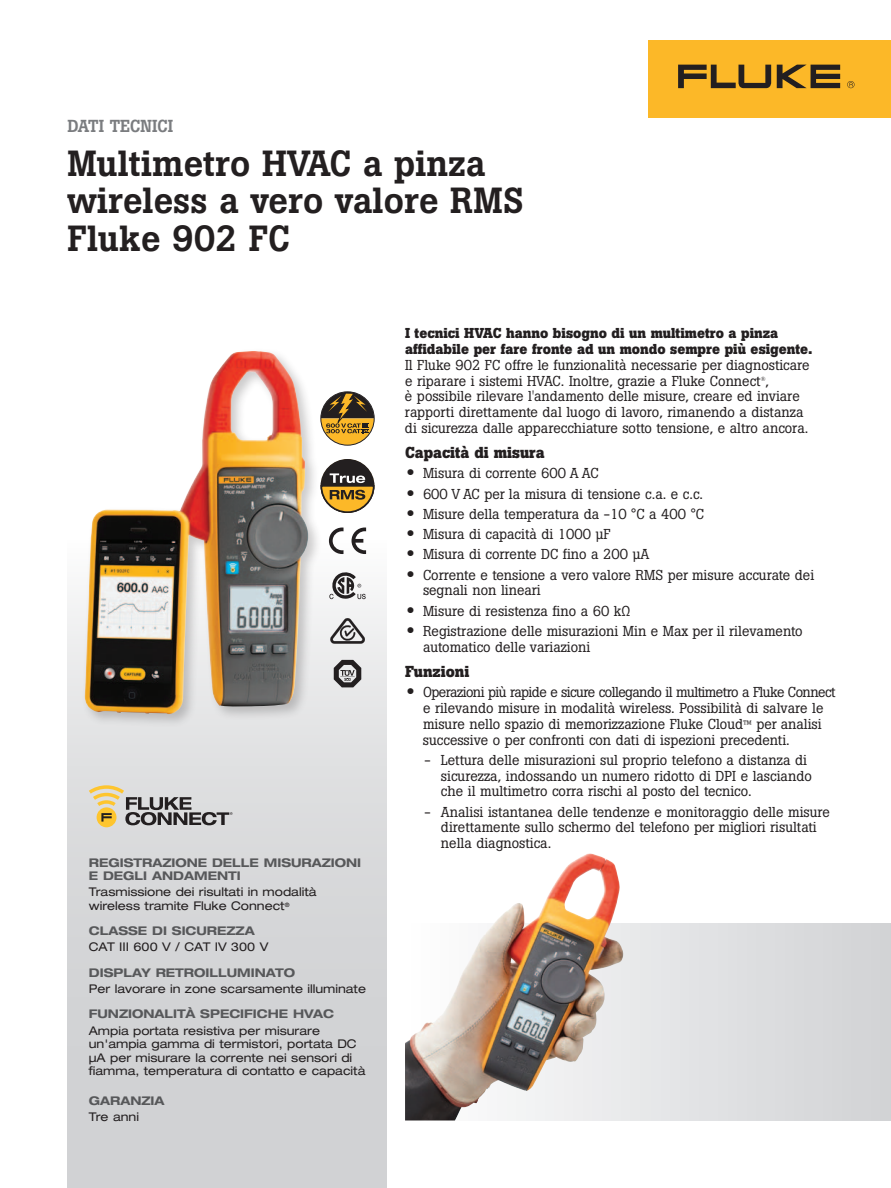
<style>
.page{position:relative;width:891px;height:1188px;background:#fff}
.page>*{position:absolute;margin:0;border:0;box-sizing:border-box;transform-origin:0 0}
.t1{font:500 36px/37.5px "Boton Pro";color:#231f20}
.t2{font:500 17.25px "Boton Pro";color:#7a7c7f}
.t3{font:700 15.75px "Boton Pro";color:#231f20}
.t4{font:14.25px/15.8px "Boton Pro";color:#231f20}
.t5{font:700 14.25px/15.8px "Boton Pro";color:#231f20}
.t6{font:expanded 12px/13.5px "Helvetica Neue LT Std";color:#231f20}
.t7{font:700 expanded 12px/13.5px "Helvetica Neue LT Std";color:#57585a}
.t8{font:6px "Boton Pro";color:#231f20}
.s1{font-family:"Helvetica Neue LT Std";font-weight:500;font-stretch:expanded;font-size:16.5px}
.s2{font-size:12px}
</style>
<div class="page">
<div style="left:648px;top:40px;width:243px;height:78px;background:#fcb828"></div>
<svg style="left:777px;top:65px;width:63px;height:23px"></svg>
<svg style="left:678px;top:65px;width:93px;height:23px"></svg>
<svg style="left:847px;top:81px;width:8px;height:7px"></svg>
<div style="left:405px;top:923px;width:486px;height:197px;background:#dcdddf"></div>
<div style="left:68px;top:540px;width:319px;height:648px;background:#d1d2d4"></div>
<svg style="left:323px;top:392px;width:51px;height:53px;background:#9c8048"></svg>
<svg style="left:329px;top:572px;width:37px;height:27px"></svg>
<svg style="left:329px;top:528px;width:15px;height:26px"></svg>
<svg style="left:352px;top:528px;width:14px;height:26px"></svg>
<svg style="left:330px;top:618px;width:35px;height:26px"></svg>
<svg style="left:334px;top:660px;width:27px;height:27px"></svg>
<div style="left:321px;top:460px;width:53px;height:52px;background:#231f20;border-radius:50%"></div>
<svg style="left:323px;top:473px;width:52px;height:40px"></svg>
<div style="left:97px;top:807px;width:20px;height:20px;background:#fec52e;border-radius:50%"></div>
<svg style="left:89px;top:785px;width:144px;height:40px"></svg>
<div style="left:81px;top:347px;width:242px;height:381px;background:#231f20;opacity:.23"></div>
<img style="left:85px;top:351px;width:224px;height:363px">
<img style="left:405px;top:853px;width:219px;height:267px">
<p class="t2" style="left:68px;top:115px;width:107px">DATI TECNICI</p>
<h1 class="t1" style="left:68px;top:144px;width:458px">Multimetro HVAC a pinza wireless a vero valore RMS<br>Fluke 902 FC</h1>
<p class="t7" style="left:89px;top:855px;width:274px">REGISTRAZIONE DELLE MISURAZIONI<br>E DEGLI ANDAMENTI</p>
<p class="t6" style="left:89px;top:885px;width:229px">Trasmissione dei risultati in modalità wireless tramite Fluke Connect<sup>®</sup></p>
<p class="t7" style="left:89px;top:924px;width:22px">CLASSE</p>
<p class="t7" style="left:152px;top:924px;width:30px">DI SICUREZZA</p>
<p class="t6" style="left:89px;top:940px;width:181px">CAT III 600 V / CAT IV 300 V</p>
<p class="t7" style="left:89px;top:965px;width:78px">DISPLAY RETROILLUMINATO</p>
<p class="t6" style="left:89px;top:982px;width:279px">Per lavorare in zone scarsamente illuminate</p>
<p class="t7" style="left:89px;top:1007px;width:19px">FUNZIONALIT</p>
<p class="t7" style="left:185px;top:1007px;width:44px">À SPECIFIC</p>
<p class="t7" style="left:268px;top:1007px;width:68px">HE HVAC</p>
<p class="t6" style="left:89px;top:1023px;width:278px">Ampia portata resistiva per misurare un'ampia gamma di termistori, portata DC μA per misurare la corrente nei sensori di fiamma, temperatura di contatto e capacità</p>
<p class="t7" style="left:89px;top:1093px;width:77px">GARANZIA</p>
<p class="t6" style="left:89px;top:1110px;width:52px">Tre anni</p>
<p class="t5" style="left:405px;top:325px;width:409px">I tecnici HVAC hanno bisogno di un multimetro a pinza affidabile per fare fronte ad un mondo sempre più esigente.</p>
<p class="t4" style="left:405px;top:357px;width:406px">Il Fluke 902 FC offre le funzionalità necessarie per diagnosticare e riparare i sistemi HVAC. Inoltre, grazie a Fluke Connect ,</p>
<p class="t8" style="left:761px;top:375px;width:6px">®</p>
<p class="t4" style="left:405px;top:389px;width:405px">è possibile rilevare l'andamento delle misure, creare ed inviare rapporti direttamente dal luogo di lavoro, rimanendo a distanza di sicurezza dalle apparecchiature sotto tensione, e altro ancora.</p>
<p class="t3" style="left:405px;top:442px;width:141px">Capacità di misura</p>
<p class="t4" style="left:407px;top:466px;width:194px"><span class="s1">•</span> Misura di corrente 600 A AC</p>
<p class="t4" style="left:407px;top:486px;width:298px"><span class="s1">•</span> 600 V AC per la misura di tensione c.a. e c.c.</p>
<p class="t4" style="left:407px;top:506px;width:299px"><span class="s1">•</span> Misure della temperatura da -10 °C a 400 °C</p>
<p class="t4" style="left:407px;top:526px;width:206px"><span class="s1">•</span> Misura di capacità di 1000 μF</p>
<p class="t4" style="left:407px;top:547px;width:244px"><span class="s1">•</span> Misura di corrente DC fino a 200 µA</p>
<p class="t4" style="left:423px;top:567px;width:393px;text-indent:-17px"><span class="s1">•</span> Corrente e tensione a vero valore RMS per misure accurate dei segnali non lineari</p>
<p class="t4" style="left:407px;top:603px;width:225px"><span class="s1">•</span> Misure di resistenza fino a 60 kΩ</p>
<p class="t4" style="left:423px;top:623px;width:381px;text-indent:-17px"><span class="s1">•</span> Registrazione delle misurazioni Min e Max per il rilevamento automatico delle variazioni</p>
<p class="t3" style="left:405px;top:661px;width:66px">Funzioni</p>
<p class="t4" style="left:423px;top:684px;width:414px;text-indent:-16px"><span class="s1">•</span> Operazioni più rapide e sicure collegando il multimetro a Fluke Connect e rilevando misure in modalità wireless. Possibilità di salvare le misure nello spazio di memorizzazione Fluke Cloud<span class="s2">™</span> per analisi successive o per confronti con dati di ispezioni precedenti.</p>
<p class="t4" style="left:441px;top:752px;width:372px;text-indent:-17px">- Lettura delle misurazioni sul proprio telefono a distanza di sicurezza, indossando un numero ridotto di DPI e lasciando che il multimetro corra rischi al posto del tecnico.</p>
<p class="t4" style="left:441px;top:804px;width:391px;text-indent:-17px">- Analisi istantanea delle tendenze e monitoraggio delle misure direttamente sullo schermo del telefono per migliori risultati nella diagnostica.</p>
</div>
